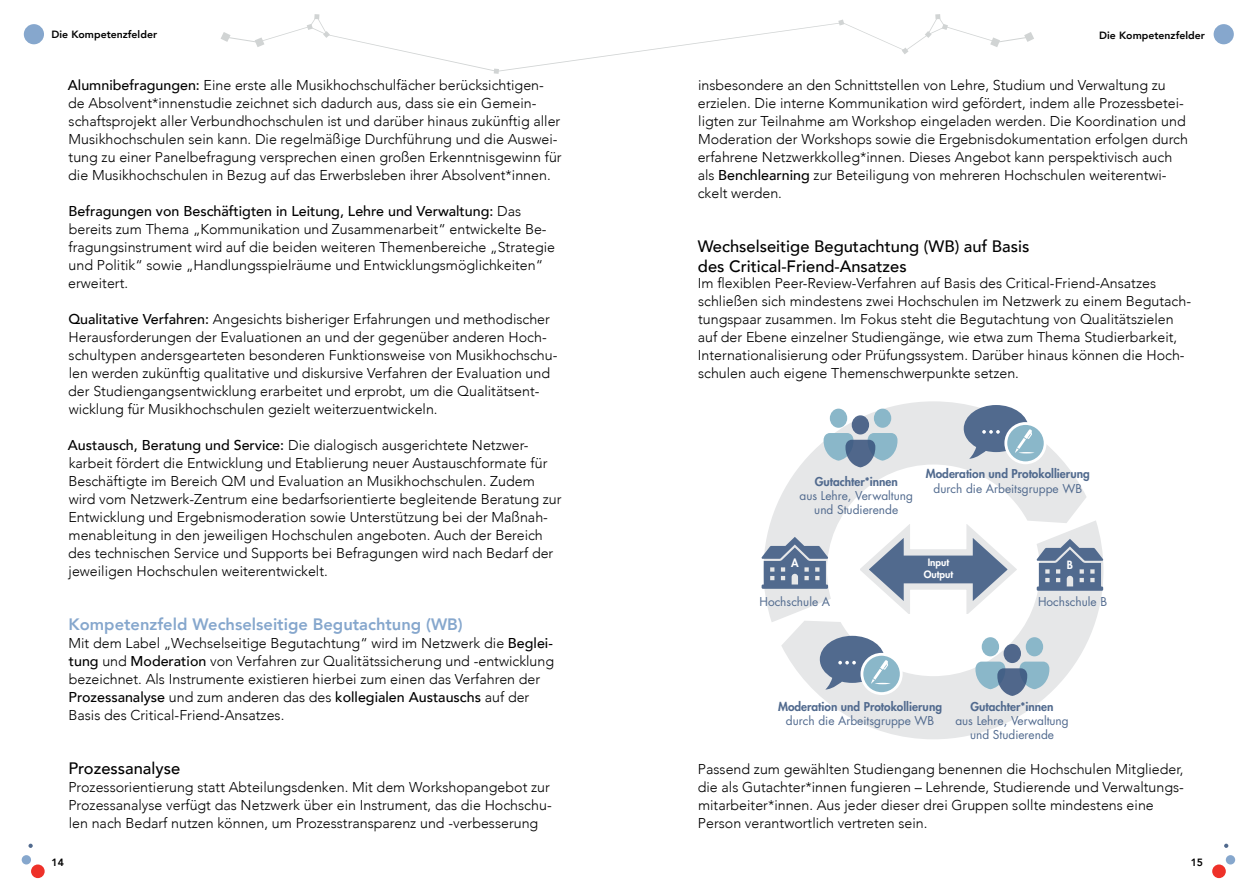
<style>
.page{position:relative;width:1259px;height:893px;background:#fff}
.page>*{position:absolute;margin:0;border:0;box-sizing:border-box;transform-origin:0 0}
.t1{font:500 16.5px/19.5px "Avenir";color:#000}
.t2{font:800 16.5px "Avenir";color:#86a7cd}
.t3{font:300 14.25px/18px "Avenir";color:#000}
.t4{font:11.85px/14.2px "Futura Std";color:#516a8e;text-align:center}
.t5{font:800 11.85px "Futura Std";color:#516a8e}
.t6{font:800 11.1px "Futura Std";color:#fff}
.t7{font:800 10.5px "Avenir";color:#000}
.t8{font:800 9.9px "Futura Std";color:#fff}
.s1{font-weight:500}
</style>
<div class="page">
<div style="left:31px;top:864px;width:14px;height:14px;background:#ee3129;border-radius:50%"></div>
<div style="left:22px;top:855px;width:9px;height:9px;background:#86a7cd;border-radius:50%"></div>
<svg style="left:28px;top:844px;width:5px;height:4px"></svg>
<div style="left:1212px;top:864px;width:13px;height:14px;background:#ee3129;border-radius:50%"></div>
<div style="left:1225px;top:855px;width:10px;height:9px;background:#86a7cd;border-radius:50%"></div>
<svg style="left:1224px;top:844px;width:4px;height:4px"></svg>
<svg style="left:764px;top:401px;width:322px;height:221px"></svg>
<svg style="left:781px;top:520px;width:321px;height:219px"></svg>
<svg style="left:860px;top:525px;width:156px;height:89px"></svg>
<svg style="left:761px;top:537px;width:67px;height:52px;background:#8293ac"></svg>
<svg style="left:1036px;top:539px;width:67px;height:52px;background:#8293ac"></svg>
<div style="left:830px;top:409px;width:17px;height:19px;background:#8ab7c9;border-radius:50%"></div>
<div style="left:874px;top:409px;width:17px;height:19px;background:#8ab7c9;border-radius:50%"></div>
<svg style="left:823px;top:433px;width:74px;height:34px;background:#93aec1"></svg>
<svg style="left:851px;top:415px;width:18px;height:19px"></svg>
<div style="left:981px;top:637px;width:18px;height:19px;background:#8ab7c9;border-radius:50%"></div>
<div style="left:1025px;top:637px;width:18px;height:19px;background:#8ab7c9;border-radius:50%"></div>
<svg style="left:975px;top:662px;width:74px;height:34px;background:#94afc1"></svg>
<svg style="left:1003px;top:644px;width:18px;height:19px"></svg>
<svg style="left:1006px;top:423px;width:39px;height:40px"></svg>
<div style="left:1004px;top:422px;width:42px;height:42px;border:3px solid #fff;border-radius:50%"></div>
<svg style="left:963px;top:405px;width:71px;height:54px;background:#8ca1b7"></svg>
<svg style="left:862px;top:654px;width:39px;height:40px"></svg>
<div style="left:860px;top:653px;width:42px;height:42px;border:3px solid #fff;border-radius:50%"></div>
<svg style="left:820px;top:636px;width:70px;height:53px;background:#899fb5"></svg>
<div style="left:24px;top:24px;width:20px;height:20px;background:#86a7cd;border-radius:50%"></div>
<div style="left:1213px;top:24px;width:20px;height:20px;background:#86a7cd;border-radius:50%"></div>
<svg style="left:221px;top:14px;width:813px;height:60px"></svg>
<p class="t7" style="left:51px;top:26px;width:107px">Die Kompetenzfelder</p>
<p class="t7" style="left:1099px;top:28px;width:107px">Die Kompetenzfelder</p>
<p class="t3" style="left:68px;top:76px;width:495px"><span class="s1">Alumnibefragungen:</span> Eine erste alle Musikhochschulfächer berücksichtigen&shy;de Absolvent*innenstudie zeichnet sich dadurch aus, dass sie ein Gemein&shy;schaftsprojekt aller Verbundhochschulen ist und darüber hinaus zukünftig aller Musikhochschulen sein kann. Die regelmäßige Durchführung und die Auswei&shy;tung zu einer Panelbefragung versprechen einen großen Erkenntnisgewinn für die Musikhochschulen in Bezug auf das Erwerbsleben ihrer Absolvent*innen.</p>
<p class="t3" style="left:68px;top:202px;width:488px"><span class="s1">Befragungen von Beschäftigten in Leitung, Lehre und Verwaltung:</span> Das bereits zum Thema „Kommunikation und Zusammenarbeit“ entwickelte Be&shy;fragungsinstrument wird auf die beiden weiteren Themenbereiche „Strategie und Politik“ sowie „Handlungsspielräume und Entwicklungsmöglichkeiten“ erweitert.</p>
<p class="t3" style="left:68px;top:310px;width:491px"><span class="s1">Qualitative Verfahren:</span> Angesichts bisheriger Erfahrungen und methodischer Herausforderungen der Evaluationen an und der gegenüber anderen Hoch&shy;schultypen andersgearteten besonderen Funktionsweise von Musikhochschu&shy;len werden zukünftig qualitative und diskursive Verfahren der Evaluation und der Studiengangsentwicklung erarbeitet und erprobt, um die Qualitätsent&shy;wicklung für Musikhochschulen gezielt weiterzuentwickeln.</p>
<p class="t3" style="left:68px;top:436px;width:495px"><span class="s1">Austausch, Beratung und Service:</span> Die dialogisch ausgerichtete Netzwer&shy;karbeit fördert die Entwicklung und Etablierung neuer Austauschformate für Beschäftigte im Bereich QM und Evaluation an Musikhochschulen. Zudem wird vom Netzwerk-Zentrum eine bedarfsorientierte begleitende Beratung zur Entwicklung und Ergebnismoderation sowie Unterstützung bei der Maßnah&shy;menableitung in den jeweiligen Hochschulen angeboten. Auch der Bereich des technischen Service und Supports bei Befragungen wird nach Bedarf der jeweiligen Hochschulen weiterentwickelt.</p>
<p class="t2" style="left:69px;top:611px;width:396px">Kompetenzfeld Wechselseitige Begutachtung (WB)</p>
<p class="t3" style="left:68px;top:634px;width:487px">Mit dem Label „Wechselseitige Begutachtung“ wird im Netzwerk die <span class="s1">Beglei&shy;tung</span> und <span class="s1">Moderation</span> von Verfahren zur Qualitätssicherung und -entwicklung bezeichnet. Als Instrumente existieren hierbei zum einen das Verfahren der <span class="s1">Prozessanalyse</span> und zum anderen das des <span class="s1">kollegialen Austauschs</span> auf der Basis des Critical-Friend-Ansatzes.</p>
<p class="t1" style="left:68px;top:758px;width:113px">Prozessanalyse</p>
<p class="t3" style="left:68px;top:778px;width:485px">Prozessorientierung statt Abteilungsdenken. Mit dem Workshopangebot zur<br>Prozessanalyse verfügt das Netzwerk über ein Instrument, das die Hochschu&shy;len nach Bedarf nutzen können, um Prozesstransparenz und -verbesserung</p>
<p class="t3" style="left:697px;top:76px;width:492px">insbesondere an den Schnittstellen von Lehre, Studium und Verwaltung zu erzielen. Die interne Kommunikation wird gefördert, indem alle Prozessbetei&shy;ligten zur Teilnahme am Workshop eingeladen werden. Die Koordination und Moderation der Workshops sowie die Ergebnisdokumentation erfolgen durch erfahrene Netzwerkkolleg*innen. Dieses Angebot kann perspektivisch auch als <span class="s1">Benchlearning</span> zur Beteiligung von mehreren Hochschulen weiterentwi&shy;ckelt werden.</p>
<p class="t1" style="left:698px;top:236px;width:333px">Wechselseitige Begutachtung (WB) auf Basis des Critical-Friend-Ansatzes</p>
<p class="t3" style="left:697px;top:274px;width:495px">Im flexiblen Peer-Review-Verfahren auf Basis des Critical-Friend-Ansatzes schließen sich mindestens zwei Hochschulen im Netzwerk zu einem Begutach&shy;tungspaar zusammen. Im Fokus steht die Begutachtung von Qualitätszielen auf der Ebene einzelner Studiengänge, wie etwa zum Thema Studierbarkeit, Internationalisierung oder Prüfungssystem. Darüber hinaus können die Hoch&shy;schulen auch eigene Themenschwerpunkte setzen.</p>
<p class="t5" style="left:814px;top:474px;width:85px">Gutachter*innen</p>
<p class="t4" style="left:799px;top:489px;width:115px">aus Lehre, Verwaltung und Studierende</p>
<p class="t5" style="left:926px;top:466px;width:165px">Moderation und Protokollierung</p>
<p class="t4" style="left:933px;top:481px;width:150px">durch die Arbeitsgruppe WB</p>
<p class="t6" style="left:791px;top:556px;width:9px">A</p>
<p class="t8" style="left:927px;top:556px;width:23px">Input</p>
<p class="t6" style="left:1067px;top:558px;width:8px">B</p>
<p class="t8" style="left:923px;top:568px;width:31px">Output</p>
<p class="t4" style="left:759px;top:595px;width:72px">Hochschule A</p>
<p class="t4" style="left:1038px;top:595px;width:71px">Hochschule B</p>
<p class="t5" style="left:778px;top:699px;width:165px">Moderation und Protokollierung</p>
<p class="t4" style="left:786px;top:714px;width:150px">durch die Arbeitsgruppe WB</p>
<p class="t5" style="left:970px;top:699px;width:85px">Gutachter*innen</p>
<p class="t4" style="left:955px;top:714px;width:115px">aus Lehre, Verwaltung und Studierende</p>
<p class="t3" style="left:698px;top:760px;width:488px">Passend zum gewählten Studiengang benennen die Hochschulen Mitglieder, die als Gutachter*innen fungieren – Lehrende, Studierende und Verwaltungs&shy;mitarbeiter*innen. Aus jeder dieser drei Gruppen sollte mindestens eine Person verantwortlich vertreten sein.</p>
<p class="t7" style="left:51px;top:854px;width:14px">14</p>
<p class="t7" style="left:1190px;top:854px;width:14px">15</p>
</div>
